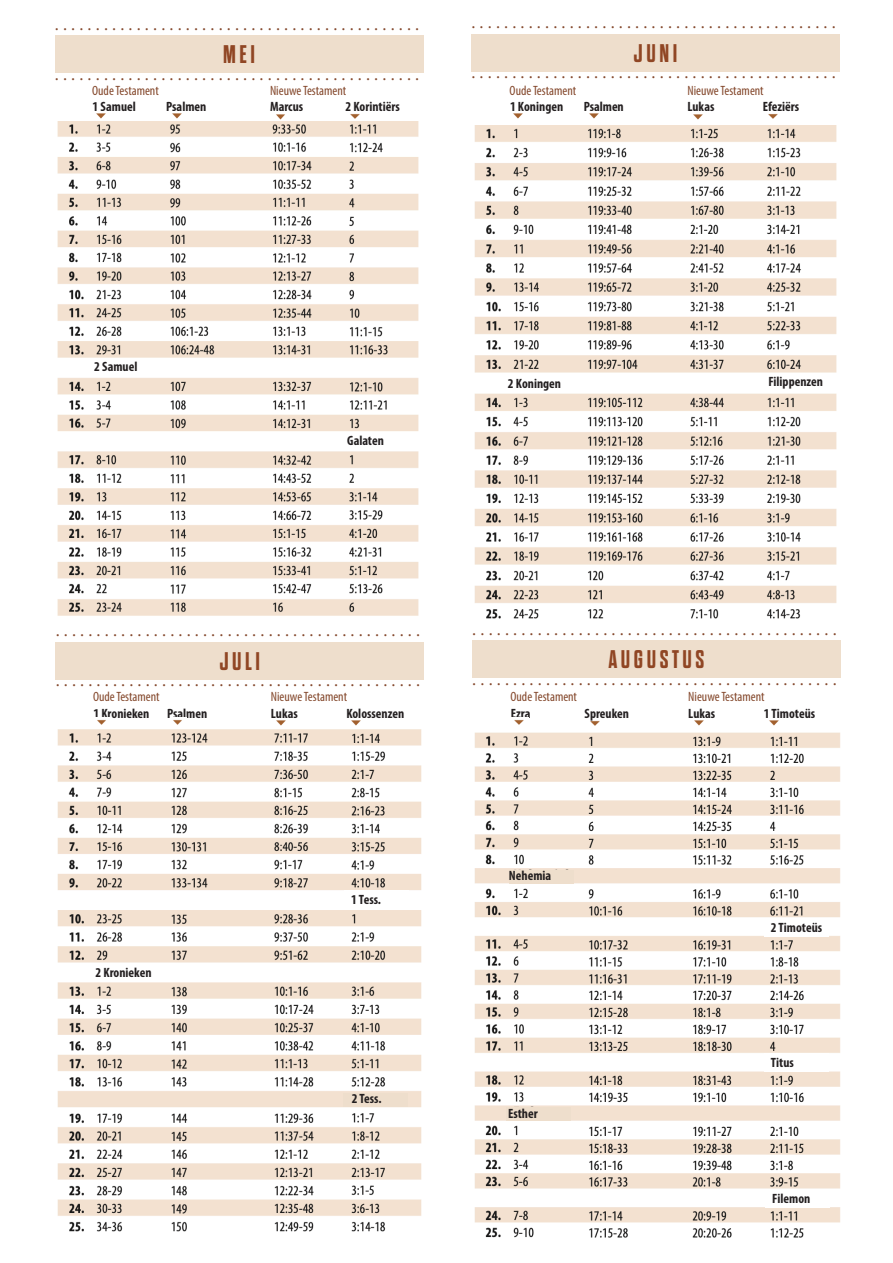
<style>
.page{position:relative;width:893px;height:1263px;background:#fff}
.page>*{position:absolute;margin:0;border:0;box-sizing:border-box;transform-origin:0 0}
.t1{font:700 25.5px "Dharma Gothic E";letter-spacing:.14em;color:#904624}
.t2{font:18px "Minion Pro";color:#84482c}
.t3{font:700 condensed 13.5px "Myriad Pro";color:#231f20}
.t4{font:condensed 13.5px "Myriad Pro";color:#84482c}
</style>
<div class="page">
<div style="left:55px;top:36px;width:368px;height:37px;background:#eedecc"></div>
<img style="left:350px;top:114px;width:10px;height:5px">
<img style="left:276px;top:114px;width:9px;height:6px">
<img style="left:172px;top:113px;width:10px;height:6px">
<img style="left:96px;top:113px;width:10px;height:6px">
<img style="left:768px;top:114px;width:10px;height:5px">
<img style="left:693px;top:114px;width:10px;height:6px">
<img style="left:589px;top:113px;width:10px;height:6px">
<img style="left:513px;top:113px;width:10px;height:6px">
<div style="left:471px;top:34px;width:369px;height:37px;background:#eedecc"></div>
<div style="left:56px;top:642px;width:368px;height:38px;background:#eedecc"></div>
<img style="left:351px;top:720px;width:10px;height:6px">
<img style="left:276px;top:720px;width:10px;height:6px">
<img style="left:173px;top:720px;width:9px;height:5px">
<img style="left:97px;top:720px;width:9px;height:5px">
<img style="left:590px;top:721px;width:10px;height:5px">
<img style="left:769px;top:720px;width:10px;height:6px">
<img style="left:694px;top:720px;width:10px;height:6px">
<img style="left:514px;top:720px;width:10px;height:5px">
<div style="left:472px;top:641px;width:369px;height:37px;background:#eedecc"></div>
<img style="left:57px;top:121px;width:362px;height:495px">
<div style="left:93px;top:360px;width:101px;height:15px;background:#fff"></div>
<div style="left:343px;top:434px;width:61px;height:15px;background:#fff"></div>
<img style="left:474px;top:125px;width:363px;height:494px">
<div style="left:504px;top:374px;width:65px;height:18px;background:#fff"></div>
<div style="left:764px;top:373px;width:69px;height:18px;background:#fff"></div>
<img style="left:57px;top:729px;width:365px;height:503px">
<div style="left:344px;top:891px;width:65px;height:18px;background:#fff"></div>
<div style="left:92px;top:964px;width:64px;height:18px;background:#fff"></div>
<div style="left:343px;top:1093px;width:65px;height:14px;background:#eedecc"></div>
<img style="left:474px;top:732px;width:366px;height:506px">
<div style="left:764px;top:918px;width:64px;height:18px;background:#fff"></div>
<div style="left:764px;top:1054px;width:64px;height:18px;background:#fff"></div>
<div style="left:765px;top:1190px;width:65px;height:18px;background:#fff"></div>
<div style="left:509px;top:869px;width:65px;height:14px;background:#eedecc"></div>
<div style="left:506px;top:1107px;width:65px;height:14px;background:#eedecc"></div>
<p class="t2" style="left:55px;top:12px;width:366px">. . . . . . . . . . . . . . . . . . . . . . . . . . . . . . . . . . . . . . . . . . . . .</p>
<p class="t2" style="left:471px;top:10px;width:366px">. . . . . . . . . . . . . . . . . . . . . . . . . . . . . . . . . . . . . . . . . . . . .</p>
<p class="t1" style="left:223px;top:42px;width:33px">MEI</p>
<p class="t1" style="left:634px;top:40px;width:45px">JUNI</p>
<p class="t2" style="left:55px;top:62px;width:366px">. . . . . . . . . . . . . . . . . . . . . . . . . . . . . . . . . . . . . . . . . . . . .</p>
<p class="t4" style="left:92px;top:82px;width:68px">Oude Testament</p>
<p class="t4" style="left:270px;top:82px;width:78px">Nieuwe Testament</p>
<p class="t3" style="left:93px;top:98px;width:45px">1 Samuel</p>
<p class="t3" style="left:166px;top:98px;width:42px">Psalmen</p>
<p class="t3" style="left:270px;top:98px;width:35px">Marcus</p>
<p class="t3" style="left:345px;top:98px;width:56px">2 Korintiërs</p>
<p class="t2" style="left:471px;top:60px;width:366px">. . . . . . . . . . . . . . . . . . . . . . . . . . . . . . . . . . . . . . . . . . . . .</p>
<p class="t4" style="left:510px;top:82px;width:68px">Oude Testament</p>
<p class="t4" style="left:687px;top:82px;width:78px">Nieuwe Testament</p>
<p class="t3" style="left:510px;top:98px;width:55px">1 Koningen</p>
<p class="t3" style="left:584px;top:98px;width:42px">Psalmen</p>
<p class="t3" style="left:687px;top:98px;width:28px">Lukas</p>
<p class="t3" style="left:763px;top:98px;width:38px">Efeziërs</p>
<p class="t3" style="left:94px;top:358px;width:45px">2 Samuel</p>
<p class="t3" style="left:347px;top:432px;width:38px">Galaten</p>
<p class="t3" style="left:508px;top:375px;width:55px">2 Koningen</p>
<p class="t3" style="left:768px;top:373px;width:56px">Filippenzen</p>
<p class="t2" style="left:56px;top:618px;width:366px">. . . . . . . . . . . . . . . . . . . . . . . . . . . . . . . . . . . . . . . . . . . . .</p>
<p class="t2" style="left:472px;top:617px;width:366px">. . . . . . . . . . . . . . . . . . . . . . . . . . . . . . . . . . . . . . . . . . . . .</p>
<p class="t1" style="left:220px;top:648px;width:42px">JULI</p>
<p class="t1" style="left:608px;top:646px;width:97px">AUGUSTUS</p>
<p class="t2" style="left:56px;top:668px;width:366px">. . . . . . . . . . . . . . . . . . . . . . . . . . . . . . . . . . . . . . . . . . . . .</p>
<p class="t4" style="left:93px;top:689px;width:68px">Oude Testament</p>
<p class="t4" style="left:271px;top:689px;width:78px">Nieuwe Testament</p>
<p class="t3" style="left:93px;top:705px;width:57px">1 Kronieken</p>
<p class="t3" style="left:167px;top:705px;width:42px">Psalmen</p>
<p class="t3" style="left:271px;top:705px;width:28px">Lukas</p>
<p class="t3" style="left:346px;top:705px;width:59px">Kolossenzen</p>
<p class="t2" style="left:472px;top:667px;width:366px">. . . . . . . . . . . . . . . . . . . . . . . . . . . . . . . . . . . . . . . . . . . . .</p>
<p class="t4" style="left:510px;top:689px;width:68px">Oude Testament</p>
<p class="t4" style="left:688px;top:689px;width:78px">Nieuwe Testament</p>
<p class="t3" style="left:511px;top:705px;width:21px">Ezra</p>
<p class="t3" style="left:585px;top:705px;width:46px">Spreuken</p>
<p class="t3" style="left:688px;top:705px;width:28px">Lukas</p>
<p class="t3" style="left:764px;top:705px;width:53px">1 Timoteüs</p>
<p class="t3" style="left:96px;top:964px;width:57px">2 Kronieken</p>
<p class="t3" style="left:351px;top:891px;width:31px">1 Tess.</p>
<p class="t3" style="left:352px;top:1090px;width:31px">2 Tess.</p>
<p class="t3" style="left:509px;top:867px;width:44px">Nehemia</p>
<p class="t3" style="left:508px;top:1105px;width:31px">Esther</p>
<p class="t3" style="left:771px;top:919px;width:53px">2 Timoteüs</p>
<p class="t3" style="left:771px;top:1054px;width:25px">Titus</p>
<p class="t3" style="left:772px;top:1190px;width:40px">Filemon</p>
</div>
